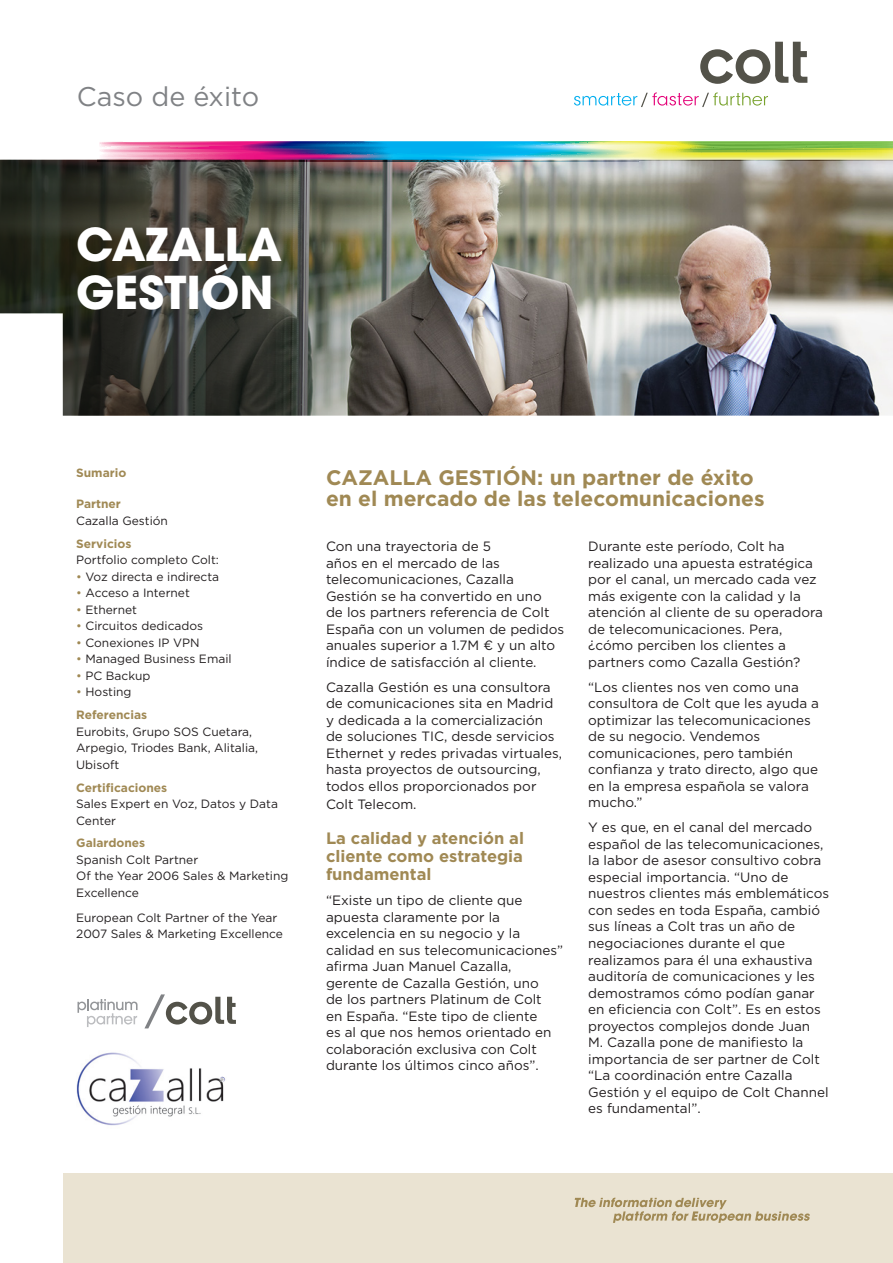
<style>
.page{position:relative;width:893px;height:1263px;background:#fff}
.page>*{position:absolute;margin:0;border:0;box-sizing:border-box;transform-origin:0 0}
._1_Title_Heading{font:700 45px/48px "ITC Avant Garde Pro";color:#fff}
.t1{font:27px "Gotham";color:#808285}
.Text_Heading_1{font:700 21px/21px "Gotham";color:#a08954}
.Body_text{font:700 16.5px/18px "Gotham";color:#a08954;text-align:justify}
.Body_text-2{font:13.5px/16.5px "Gotham";color:#231f20}
.Body_text-3{font:12px/16.5px "Gotham";color:#231f20}
.Customer_info_Headin{font:700 12px "Gotham";color:#a08954}
.s1{color:#a08954}
</style>
<div class="page">
<div style="left:64px;top:1173px;width:829px;height:90px;background:#eae3d2"></div>
<svg style="left:574px;top:92px;width:194px;height:15px"></svg>
<svg style="left:700px;top:42px;width:107px;height:42px"></svg>
<svg style="left:575px;top:1197px;width:235px;height:26px"></svg>
<img style="left:98px;top:141px;width:795px;height:19px">
<img style="left:0;top:160px;width:893px;height:256px">
<svg style="left:78px;top:999px;width:60px;height:28px"></svg>
<svg style="left:144px;top:994px;width:92px;height:34px"></svg>
<img style="left:76px;top:1052px;width:150px;height:74px">
<p class="t1" style="left:77px;top:79px;width:184px">Caso de éxito</p>
<p class="_1_Title_Heading" style="left:76px;top:220px;width:207px">CAZALLA<br>GESTIÓN</p>
<p class="Customer_info_Headin" style="left:76px;top:465px;width:52px">Sumario</p>
<p class="Customer_info_Headin" style="left:76px;top:496px;width:46px">Partner</p>
<p class="Body_text-3" style="left:76px;top:512px;width:93px">Cazalla Gestión</p>
<p class="Customer_info_Headin" style="left:76px;top:535px;width:57px">Servicios</p>
<p class="Body_text-3" style="left:76px;top:551px;width:144px">Portfolio completo Colt:</p>
<p class="Body_text-3" style="left:76px;top:568px;width:145px"><span class="s1">•</span> Voz directa e indirecta</p>
<p class="Body_text-3" style="left:76px;top:584px;width:115px"><span class="s1">•</span> Acceso a Internet</p>
<p class="Body_text-3" style="left:76px;top:601px;width:62px"><span class="s1">•</span> Ethernet</p>
<p class="Body_text-3" style="left:76px;top:617px;width:129px"><span class="s1">•</span> Circuitos dedicados</p>
<p class="Body_text-3" style="left:76px;top:634px;width:125px"><span class="s1">•</span> Conexiones IP VPN</p>
<p class="Body_text-3" style="left:76px;top:650px;width:157px"><span class="s1">•</span> Managed Business Email</p>
<p class="Body_text-3" style="left:76px;top:667px;width:76px"><span class="s1">•</span> PC Backup</p>
<p class="Body_text-3" style="left:76px;top:683px;width:57px"><span class="s1">•</span> Hosting</p>
<p class="Customer_info_Headin" style="left:76px;top:707px;width:73px">Referencias</p>
<p class="Body_text-3" style="left:76px;top:723px;width:183px">Eurobits, Grupo SOS Cuetara,<br>Arpegio, Triodes Bank, Alitalia,<br>Ubisoft</p>
<p class="Customer_info_Headin" style="left:76px;top:779px;width:93px">Certificaciones</p>
<p class="Body_text-3" style="left:76px;top:795px;width:203px">Sales Expert en Voz, Datos y Data<br>Center</p>
<p class="Customer_info_Headin" style="left:76px;top:835px;width:71px">Galardones</p>
<p class="Body_text-3" style="left:76px;top:851px;width:214px">Spanish Colt Partner<br>Of the Year 2006 Sales &amp; Marketing<br>Excellence</p>
<p class="Body_text-3" style="left:76px;top:909px;width:208px">European Colt Partner of the Year<br>2007 Sales &amp; Marketing Excellence</p>
<p class="Text_Heading_1" style="left:326px;top:466px;width:440px">CAZALLA GESTIÓN: un partner de éxito en el mercado de las telecomunicaciones</p>
<p class="Body_text-2" style="left:326px;top:538px;width:240px">Con una trayectoria de 5<br>años en el mercado de las telecomunicaciones, Cazalla<br>Gestión se ha convertido en uno<br>de los partners referencia de Colt<br>España con un volumen de pedidos anuales superior a 1.7M € y un alto índice de satisfacción al cliente.</p>
<p class="Body_text-2" style="left:326px;top:679px;width:238px">Cazalla Gestión es una consultora de comunicaciones sita en Madrid y dedicada a la comercialización de soluciones TIC, desde servicios Ethernet y redes privadas virtuales, hasta proyectos de outsourcing, todos ellos proporcionados por</p>
<p class="Body_text-2" style="left:326px;top:796px;width:92px">Colt Telecom.</p>
<p class="Body_text" style="left:326px;top:829px;width:199px">La calidad y atención al cliente como estrategia fundamental</p>
<p class="Body_text-2" style="left:326px;top:892px;width:239px">“Existe un tipo de cliente que apuesta claramente por la excelencia en su negocio y la calidad en sus telecomunicaciones” afirma Juan Manuel Cazalla, gerente de Cazalla Gestión, uno<br>de los partners Platinum de Colt<br>en España. “Este tipo de cliente<br>es al que nos hemos orientado en colaboración exclusiva con Colt durante los últimos cinco años”.</p>
<p class="Body_text-2" style="left:588px;top:538px;width:236px">Durante este período, Colt ha realizado una apuesta estratégica por el canal, un mercado cada vez más exigente con la calidad y la atención al cliente de su operadora de telecomunicaciones. Pera, ¿cómo perciben los clientes a partners como Cazalla Gestión?</p>
<p class="Body_text-2" style="left:588px;top:679px;width:232px">“Los clientes nos ven como una consultora de Colt que les ayuda a optimizar las telecomunicaciones de su negocio. Vendemos comunicaciones, pero también confianza y trato directo, algo que en la empresa española se valora mucho.”</p>
<p class="Body_text-2" style="left:588px;top:819px;width:242px">Y es que, en el canal del mercado español de las telecomunicaciones, la labor de asesor consultivo cobra especial importancia. “Uno de nuestros clientes más emblemáticos con sedes en toda España, cambió sus líneas a Colt tras un año de negociaciones durante el que realizamos para él una exhaustiva auditoría de comunicaciones y les demostramos cómo podían ganar en eficiencia con Colt”. Es en estos proyectos complejos donde Juan<br>M. Cazalla pone de manifiesto la importancia de ser partner de Colt “La coordinación entre Cazalla<br>Gestión y el equipo de Colt Channel es fundamental”.</p>
</div>
